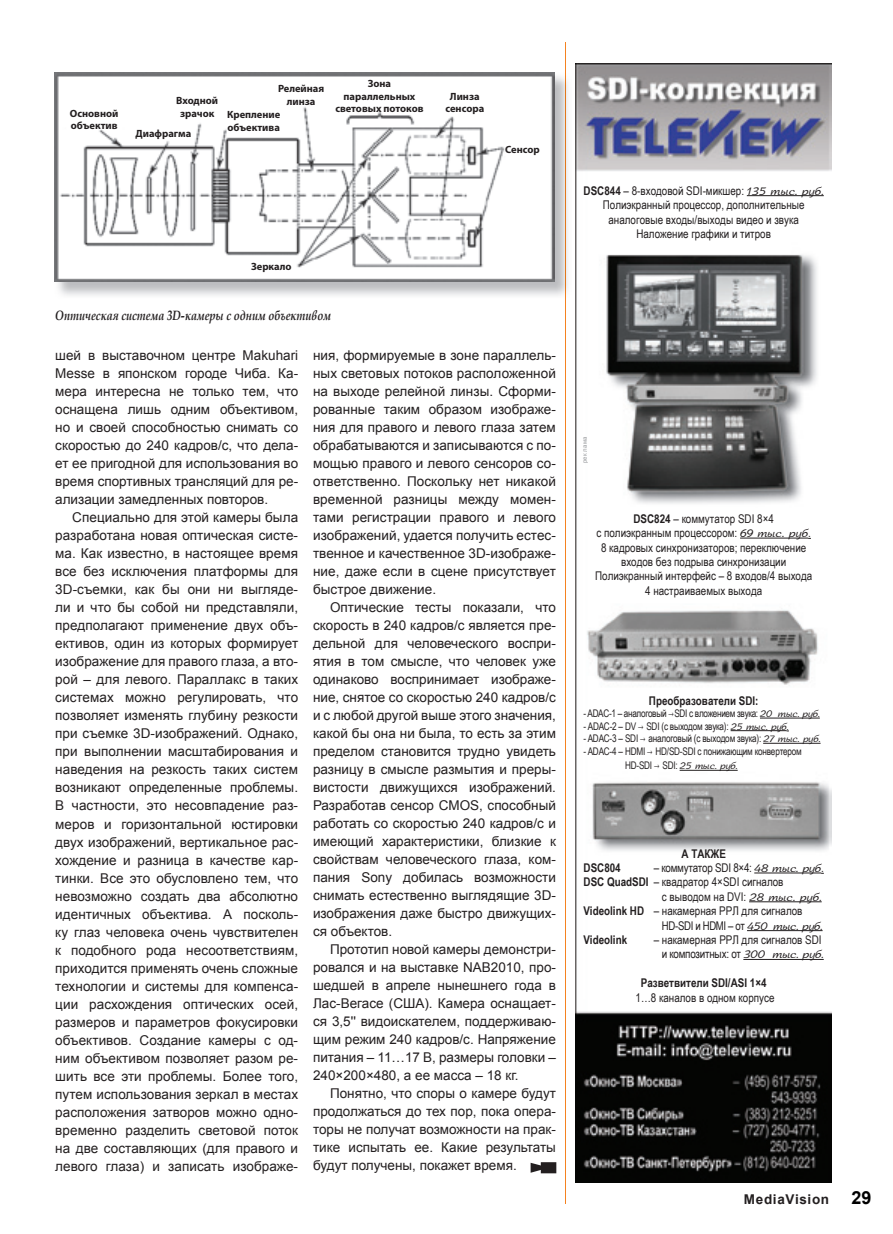
<style>
.page{position:relative;width:893px;height:1234px;background:#fff}
.page>*{position:absolute;margin:0;border:0;box-sizing:border-box;transform-origin:0 0}
.t1{font:13.5px/18px "Arial";color:#231f20;text-align:justify}
.t2{font:italic 700 13.5px "Book Antiqua";color:#231f20;scale:.8 1}
.t3{font:700 13.5px "Arial";letter-spacing:.05em;color:#231f20}
.t4{font:12px/14.4px "Arial Narrow";color:#231f20;text-align:center}
.t5{font:700 12px "Arial Narrow";color:#231f20}
.t6{font:12px "Arial Narrow";letter-spacing:-.02em;color:#231f20}
.t7{font:12px "Arial Narrow";letter-spacing:-.03em;color:#231f20}
.t8{font:10.5px/14.4px "Arial Narrow";letter-spacing:-.02em;color:#231f20;scale:.95 1}
.t9{font:700 10.5px/12.6px "Myriad Pro";color:#231f20;text-align:center}
.t10{font:6px "Arial";letter-spacing:.1em;color:#999b9e}
.s1{font-weight:700}
.s2{font-family:"Arbat"}
.s3{font-size:18px;color:#000}
</style>
<div class="page">
<hr style="left:565px;top:43px;width:1px;height:1160px;background:#f58220">
<img style="left:576px;top:64px;width:255px;height:1118px">
<hr style="left:747px;top:195px;width:77px;height:1px;background:#231f20">
<hr style="left:740px;top:537px;width:68px;height:1px;background:#231f20">
<hr style="left:760px;top:717px;width:60px;height:1px;background:#231f20">
<hr style="left:731px;top:730px;width:56px;height:1px;background:#231f20">
<hr style="left:763px;top:742px;width:57px;height:1px;background:#231f20">
<hr style="left:680px;top:769px;width:58px;height:1px;background:#231f20">
<hr style="left:754px;top:872px;width:67px;height:1px;background:#231f20">
<hr style="left:749px;top:901px;width:73px;height:1px;background:#231f20">
<hr style="left:747px;top:930px;width:76px;height:1px;background:#231f20">
<hr style="left:743px;top:958px;width:81px;height:1px;background:#231f20">
<img style="left:565px;top:76px;width:1px;height:218px">
<img style="left:54px;top:72px;width:501px;height:210px">
<svg style="left:531px;top:1162px;width:25px;height:10px"></svg>
<p class="t9" style="left:70px;top:106px;width:50px;text-align:left">Ос новной объектив</p>
<p class="t9" style="left:278px;top:82px;width:48px">Релейная линза</p>
<p class="t9" style="left:335px;top:77px;width:90px">Зона параллельных световых потоков</p>
<p class="t9" style="left:180px;top:93px;width:102px;line-height:13.8px;text-align:left;text-indent:-4px">Входной<br>зрачок Крепление</p>
<p class="t9" style="left:227px;top:120px;width:54px">объектива</p>
<p class="t9" style="left:136px;top:127px;width:57px">Диафрагма</p>
<p class="t9" style="left:445px;top:90px;width:40px">Линза сенсора</p>
<p class="t9" style="left:505px;top:143px;width:36px">Сенсор</p>
<p class="t9" style="left:251px;top:260px;width:42px">Зеркало</p>
<p class="t2" style="left:55px;top:306px;width:346px">Оптическая система 3D-камеры с одним объективом</p>
<p class="t1" style="left:55px;top:346px;width:244px">шей в выставочном центре Makuhari Messe в японском городе Чиба. Ка&shy;мера интересна не только тем, что оснащена лишь одним объективом, но и своей способностью снимать со скоростью до 240 кадров/с, что дела&shy;ет ее пригодной для использования во время спортивных трансляций для ре&shy;ализации замедленных повторов.</p>
<p class="t1" style="left:55px;top:508px;width:244px;text-indent:17px">Специально для этой камеры была разработана новая оптическая систе&shy;ма. Как известно, в настоящее время все без исключения платформы для 3D-съемки, как бы они ни выгляде&shy;ли и что бы собой ни представляли, предполагают применение двух объ&shy;ективов, один из которых формирует изображение для правого глаза, а вто&shy;рой – для левого. Параллакс в таких системах можно регулировать, что позволяет изменять глубину резкости при съемке 3D-изображений. Однако, при выполнении масштабирования и наведения на резкость таких систем возникают определенные проблемы.<br>В частности, это несовпадение раз&shy;меров и горизонтальной юстировки двух изображений, вертикальное рас&shy;хождение и разница в качестве кар&shy;тинки. Все это обусловлено тем, что невозможно создать два абсолютно идентичных объектива. А посколь&shy;ку глаз человека очень чувствителен к подобного рода несоответствиям, приходится применять очень сложные технологии и системы для компенса&shy;ции расхождения оптических осей, размеров и параметров фокусировки объективов. Создание камеры с од&shy;ним объективом позволяет разом ре&shy;шить все эти проблемы. Более того, путем использования зеркал в местах расположения затворов можно одно&shy;временно разделить световой поток на две составляющих (для правого и левого глаза) и записать изображе-</p>
<p class="t1" style="left:313px;top:346px;width:244px">ния, формируемые в зоне параллель&shy;ных световых потоков расположенной на выходе релейной линзы. Сформи&shy;рованные таким образом изображе&shy;ния для правого и левого глаза затем обрабатываются и записываются с по&shy;мощью правого и левого сенсоров со&shy;ответственно. Поскольку нет никакой временной разницы между момен&shy;тами регистрации правого и левого изображений, удается получить естес&shy;твенное и качественное 3D-изображе&shy;ние, даже если в сцене присутствует быстрое движение.</p>
<p class="t1" style="left:313px;top:598px;width:244px;text-indent:17px">Оптические тесты показали, что скорость в 240 кадров/с является пре&shy;дельной для человеческого воспри&shy;ятия в том смысле, что человек уже одинаково воспринимает изображе&shy;ние, снятое со скоростью 240 кадров/с и с любой другой выше этого значения, какой бы она ни была, то есть за этим пределом становится трудно увидеть разницу в смысле размытия и преры&shy;вистости движущихся изображений.<br>Разработав сенсор CMOS, способный работать со скоростью 240 кадров/с и имеющий характеристики, близкие к свойствам человеческого глаза, ком&shy;пания Sony добилась возможности снимать естественно выглядящие 3D&shy;изображения даже быстро движущих&shy;ся объектов.</p>
<p class="t1" style="left:313px;top:940px;width:244px;text-indent:17px">Прототип новой камеры демонстри&shy;ровался и на выставке NAB2010, про&shy;шедшей в апреле нынешнего года в Лас-Вегасе (США). Камера оснащает&shy;ся 3,5'' видоискателем, поддерживаю&shy;щим режим 240 кадров/с. Напряжение питания – 11…17 В, размеры головки – 240×200×480, а ее масса – 18 кг.</p>
<p class="t1" style="left:313px;top:1084px;width:244px;text-indent:17px">Понятно, что споры о камере будут продолжаться до тех пор, пока опера&shy;торы не получат возможности на прак&shy;тике испытать ее. Какие результаты будут получены, покажет время.</p>
<p class="t4" style="left:584px;top:183px;width:242px"><span class="s1">DSC844</span> – 8-входовой SDI-микшер: <span class="s2">135 òûñ. ðóá.<br></span>Полиэкранный процессор, дополнительные аналоговые входы/выходы видео и звука Наложение графики и титров</p>
<p class="t10" style="left:581px;top:463px;width:29px;rotate:-90deg">реклама</p>
<p class="t4" style="left:595px;top:510px;width:219px"><span class="s1">DSC824</span> – коммутатор SDI 8×4<br>с полиэкранным процессором: <span class="s2">69 òûñ. ðóá</span>.<br>8 кадровых синхронизаторов; переключение входов без подрыва синхронизации Полиэкранный интерфейс – 8 входов/4 выхода 4 настраиваемых выхода</p>
<p class="t5" style="left:649px;top:691px;width:111px">Преобразователи SDI:</p>
<p class="t8" style="left:584px;top:705px;width:250px">- ADAC-1 – аналоговый → SDI с вложением звука: <span class="s2">20 òûñ. ðóá.</span></p>
<p class="t8" style="left:584px;top:718px;width:218px">- ADAC-2 – DV → SDI (c выходом звука): <span class="s2">25 òûñ. ðóá</span>.</p>
<p class="t8" style="left:584px;top:731px;width:251px">- ADAC-3 – SDI → аналоговый (с выходом звука): <span class="s2">27 òûñ. ðóá.</span></p>
<p class="t8" style="left:625px;top:743px;width:188px;text-indent:-41px">- ADAC-4 – HDMI → HD/SD-SDI с понижающим конвертером<br>HD-SDI → SDI: <span class="s2">25 òûñ. ðóá.</span></p>
<p class="t5" style="left:681px;top:844px;width:46px">А ТАКЖЕ</p>
<p class="t5" style="left:584px;top:858px;width:39px">DSC804</p>
<p class="t6" style="left:654px;top:858px;width:172px">– коммутатор SDI 8×4: <span class="s2">48 òûñ. ðóá</span>.</p>
<p class="t4" style="left:584px;top:874px;width:201px"><span class="s1">DSC QuadSDI</span> – квадратор 4×SDI сигналов</p>
<p class="t4" style="left:662px;top:888px;width:161px">с выводом на DVI: <span class="s2">28 òûñ. ðóá.</span></p>
<p class="t4" style="left:584px;top:903px;width:220px"><span class="s1">Videolink HD</span> – накамерная РРЛ для сигналов</p>
<p class="t7" style="left:662px;top:916px;width:162px">HD-SDI и HDMI – от <span class="s2">450 òûñ. ðóá.</span></p>
<p class="t5" style="left:584px;top:930px;width:45px">Videolink</p>
<p class="t4" style="left:654px;top:931px;width:171px;text-align:right">– накамерная РРЛ для сигналов SDI и композитных: от <span class="s2">300 òûñ. ðóá.</span></p>
<p class="t5" style="left:641px;top:973px;width:127px">Разветвители SDI/ASI 1×4</p>
<p class="t4" style="left:636px;top:989px;width:140px">1…8 каналов в одном корпусе</p>
<p class="t3" style="left:744px;top:1190px;width:129px">MediaVision <span class="s3">29</span></p>
</div>
